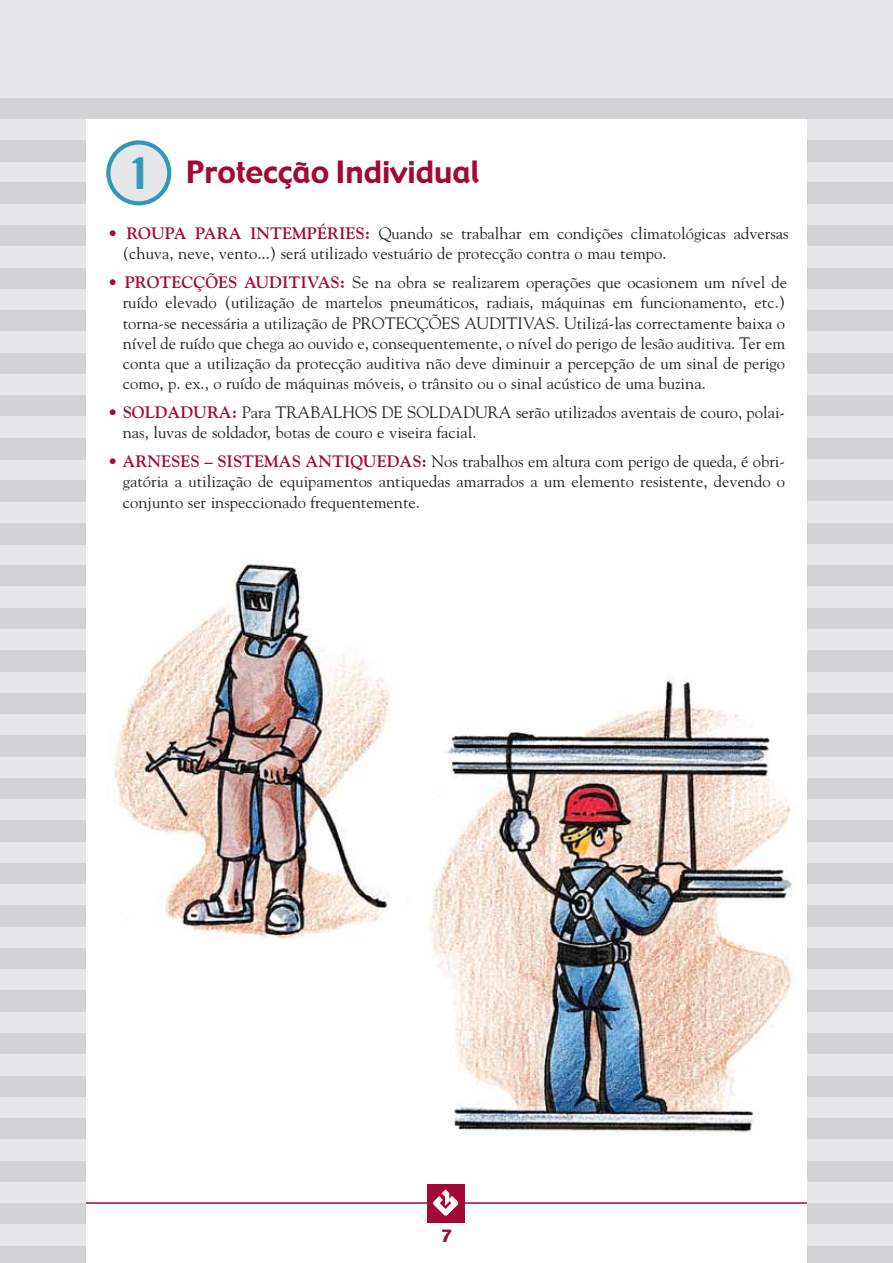
<style>
.page{position:relative;width:893px;height:1263px;background:#fff}
.page>*{position:absolute;margin:0;border:0;box-sizing:border-box;transform-origin:0 0}
.t1{font:30px "Gadget";color:#a20a35}
.t2{font:900 18px "Syntax";color:#a20a35}
.t3{font:16.5px/20.2px "Goudy";color:#231f20}
.s1{font-size:42px;color:#3397b9}
.s2{font-weight:700;color:#a20a35}
</style>
<div class="page">
<hr style="left:0;top:1202px;width:893px;height:2px;background:#a20a35">
<div style="left:427px;top:1184px;width:38px;height:38px;background:#a20a35"></div>
<div style="left:0;top:98px;width:893px;height:21px;background:#d1d3d4"></div>
<div style="left:0;top:119px;width:85px;height:21px;background:#e6e7e8"></div>
<div style="left:0;top:162px;width:85px;height:21px;background:#e6e7e8"></div>
<div style="left:0;top:140px;width:85px;height:22px;background:#d1d3d4"></div>
<div style="left:0;top:183px;width:85px;height:21px;background:#d1d3d4"></div>
<div style="left:0;top:204px;width:85px;height:21px;background:#e6e7e8"></div>
<div style="left:0;top:225px;width:85px;height:22px;background:#d1d3d4"></div>
<div style="left:0;top:247px;width:85px;height:21px;background:#e6e7e8"></div>
<div style="left:0;top:268px;width:85px;height:21px;background:#d1d3d4"></div>
<div style="left:0;top:289px;width:85px;height:21px;background:#e6e7e8"></div>
<div style="left:0;top:310px;width:85px;height:22px;background:#d1d3d4"></div>
<div style="left:0;top:332px;width:85px;height:21px;background:#e6e7e8"></div>
<div style="left:0;top:353px;width:85px;height:21px;background:#d1d3d4"></div>
<div style="left:0;top:374px;width:85px;height:21px;background:#e6e7e8"></div>
<div style="left:0;top:395px;width:85px;height:22px;background:#d1d3d4"></div>
<div style="left:0;top:459px;width:85px;height:21px;background:#e6e7e8"></div>
<div style="left:0;top:502px;width:85px;height:21px;background:#e6e7e8"></div>
<div style="left:0;top:544px;width:85px;height:22px;background:#e6e7e8"></div>
<div style="left:0;top:566px;width:85px;height:21px;background:#d1d3d4"></div>
<div style="left:0;top:587px;width:85px;height:21px;background:#e6e7e8"></div>
<div style="left:0;top:608px;width:85px;height:21px;background:#d1d3d4"></div>
<div style="left:0;top:629px;width:85px;height:22px;background:#e6e7e8"></div>
<div style="left:0;top:651px;width:85px;height:21px;background:#d1d3d4"></div>
<div style="left:0;top:672px;width:85px;height:21px;background:#e6e7e8"></div>
<div style="left:0;top:693px;width:85px;height:21px;background:#d1d3d4"></div>
<div style="left:0;top:714px;width:85px;height:22px;background:#e6e7e8"></div>
<div style="left:0;top:736px;width:85px;height:21px;background:#d1d3d4"></div>
<div style="left:0;top:757px;width:85px;height:21px;background:#e6e7e8"></div>
<div style="left:0;top:778px;width:85px;height:21px;background:#d1d3d4"></div>
<div style="left:0;top:799px;width:85px;height:22px;background:#e6e7e8"></div>
<div style="left:0;top:821px;width:85px;height:21px;background:#d1d3d4"></div>
<div style="left:0;top:842px;width:85px;height:21px;background:#e6e7e8"></div>
<div style="left:0;top:863px;width:85px;height:21px;background:#d1d3d4"></div>
<div style="left:0;top:884px;width:85px;height:22px;background:#e6e7e8"></div>
<div style="left:0;top:906px;width:85px;height:21px;background:#d1d3d4"></div>
<div style="left:0;top:927px;width:85px;height:21px;background:#e6e7e8"></div>
<div style="left:0;top:948px;width:85px;height:21px;background:#d1d3d4"></div>
<div style="left:0;top:969px;width:85px;height:22px;background:#e6e7e8"></div>
<div style="left:0;top:991px;width:85px;height:21px;background:#d1d3d4"></div>
<div style="left:0;top:1012px;width:85px;height:21px;background:#e6e7e8"></div>
<div style="left:0;top:1033px;width:85px;height:21px;background:#d1d3d4"></div>
<div style="left:0;top:1054px;width:85px;height:22px;background:#e6e7e8"></div>
<div style="left:0;top:1076px;width:85px;height:21px;background:#d1d3d4"></div>
<div style="left:0;top:1097px;width:85px;height:21px;background:#e6e7e8"></div>
<div style="left:0;top:1118px;width:85px;height:22px;background:#d1d3d4"></div>
<div style="left:0;top:1140px;width:85px;height:21px;background:#e6e7e8"></div>
<div style="left:0;top:1161px;width:85px;height:21px;background:#d1d3d4"></div>
<div style="left:0;top:1182px;width:85px;height:26px;background:#e6e7e8"></div>
<div style="left:0;top:1203px;width:85px;height:22px;background:#d1d3d4"></div>
<div style="left:0;top:1225px;width:85px;height:21px;background:#e6e7e8"></div>
<div style="left:0;top:1246px;width:85px;height:17px;background:#d1d3d4"></div>
<div style="left:808px;top:119px;width:85px;height:21px;background:#e6e7e8"></div>
<div style="left:808px;top:162px;width:85px;height:21px;background:#e6e7e8"></div>
<div style="left:808px;top:140px;width:85px;height:22px;background:#d1d3d4"></div>
<div style="left:808px;top:183px;width:85px;height:21px;background:#d1d3d4"></div>
<div style="left:808px;top:204px;width:85px;height:21px;background:#e6e7e8"></div>
<div style="left:808px;top:225px;width:85px;height:22px;background:#d1d3d4"></div>
<div style="left:808px;top:247px;width:85px;height:21px;background:#e6e7e8"></div>
<div style="left:808px;top:268px;width:85px;height:21px;background:#d1d3d4"></div>
<div style="left:808px;top:289px;width:85px;height:21px;background:#e6e7e8"></div>
<div style="left:808px;top:310px;width:85px;height:22px;background:#d1d3d4"></div>
<div style="left:808px;top:332px;width:85px;height:21px;background:#e6e7e8"></div>
<div style="left:808px;top:353px;width:85px;height:21px;background:#d1d3d4"></div>
<div style="left:808px;top:374px;width:85px;height:21px;background:#e6e7e8"></div>
<div style="left:808px;top:395px;width:85px;height:22px;background:#d1d3d4"></div>
<div style="left:808px;top:438px;width:85px;height:21px;background:#d1d3d4"></div>
<div style="left:808px;top:459px;width:85px;height:21px;background:#e6e7e8"></div>
<div style="left:808px;top:480px;width:85px;height:22px;background:#d1d3d4"></div>
<div style="left:808px;top:502px;width:85px;height:21px;background:#e6e7e8"></div>
<div style="left:808px;top:523px;width:85px;height:21px;background:#d1d3d4"></div>
<div style="left:808px;top:544px;width:85px;height:22px;background:#e6e7e8"></div>
<div style="left:808px;top:566px;width:85px;height:21px;background:#d1d3d4"></div>
<div style="left:808px;top:587px;width:85px;height:21px;background:#e6e7e8"></div>
<div style="left:808px;top:608px;width:85px;height:21px;background:#d1d3d4"></div>
<div style="left:808px;top:629px;width:85px;height:22px;background:#e6e7e8"></div>
<div style="left:808px;top:651px;width:85px;height:21px;background:#d1d3d4"></div>
<div style="left:808px;top:672px;width:85px;height:21px;background:#e6e7e8"></div>
<div style="left:808px;top:693px;width:85px;height:21px;background:#d1d3d4"></div>
<div style="left:808px;top:714px;width:85px;height:22px;background:#e6e7e8"></div>
<div style="left:808px;top:736px;width:85px;height:21px;background:#d1d3d4"></div>
<div style="left:808px;top:757px;width:85px;height:21px;background:#e6e7e8"></div>
<div style="left:808px;top:778px;width:85px;height:21px;background:#d1d3d4"></div>
<div style="left:808px;top:799px;width:85px;height:22px;background:#e6e7e8"></div>
<div style="left:808px;top:821px;width:85px;height:21px;background:#d1d3d4"></div>
<div style="left:808px;top:842px;width:85px;height:21px;background:#e6e7e8"></div>
<div style="left:808px;top:863px;width:85px;height:21px;background:#d1d3d4"></div>
<div style="left:808px;top:884px;width:85px;height:22px;background:#e6e7e8"></div>
<div style="left:808px;top:906px;width:85px;height:21px;background:#d1d3d4"></div>
<div style="left:808px;top:927px;width:85px;height:21px;background:#e6e7e8"></div>
<div style="left:808px;top:948px;width:85px;height:21px;background:#d1d3d4"></div>
<div style="left:808px;top:969px;width:85px;height:22px;background:#e6e7e8"></div>
<div style="left:808px;top:991px;width:85px;height:21px;background:#d1d3d4"></div>
<div style="left:808px;top:1012px;width:85px;height:21px;background:#e6e7e8"></div>
<div style="left:808px;top:1033px;width:85px;height:21px;background:#d1d3d4"></div>
<div style="left:808px;top:1054px;width:85px;height:22px;background:#e6e7e8"></div>
<div style="left:808px;top:1076px;width:85px;height:21px;background:#d1d3d4"></div>
<div style="left:808px;top:1097px;width:85px;height:21px;background:#e6e7e8"></div>
<div style="left:808px;top:1118px;width:85px;height:22px;background:#d1d3d4"></div>
<div style="left:808px;top:1140px;width:85px;height:21px;background:#e6e7e8"></div>
<div style="left:808px;top:1161px;width:85px;height:21px;background:#d1d3d4"></div>
<div style="left:808px;top:1182px;width:85px;height:26px;background:#e6e7e8"></div>
<div style="left:808px;top:1203px;width:85px;height:22px;background:#d1d3d4"></div>
<div style="left:808px;top:1225px;width:85px;height:21px;background:#e6e7e8"></div>
<div style="left:808px;top:1246px;width:85px;height:17px;background:#d1d3d4"></div>
<div style="left:0;top:523px;width:85px;height:21px;background:#d1d3d4"></div>
<div style="left:0;top:480px;width:85px;height:22px;background:#d1d3d4"></div>
<div style="left:0;top:438px;width:85px;height:21px;background:#d1d3d4"></div>
<div style="left:0;top:0;width:893px;height:98px;background:#e6e7e8"></div>
<div style="left:0;top:417px;width:85px;height:21px;background:#e6e7e8"></div>
<div style="left:808px;top:417px;width:85px;height:21px;background:#e6e7e8"></div>
<svg style="left:433px;top:1190px;width:25px;height:25px"></svg>
<svg style="left:106px;top:140px;width:65px;height:65px"></svg>
<img style="left:114px;top:563px;width:276px;height:377px">
<img style="left:429px;top:676px;width:364px;height:459px">
<h1 class="t1" style="left:127px;top:161px;width:355px"><span class="s1">1</span> Protecção Individual</h1>
<p class="t3" style="left:123px;top:225px;width:667px;text-indent:-15px"><span class="s2">• ROUPA PARA INTEMPÉRIES:</span> Quando se trabalhar em condições climatológicas adversas (chuva, neve, vento...) será utilizado vestuário de protecção contra o mau tempo.</p>
<p class="t3" style="left:123px;top:274px;width:666px;text-indent:-15px"><span class="s2">• PROTECÇÕES AUDITIVAS:</span> Se na obra se realizarem operações que ocasionem um nível de ruído elevado (utilização de martelos pneumáticos, radiais, máquinas em funcionamento, etc.) torna-se necessária a utilização de PROTECÇÕES AUDITIVAS. Utilizá-las correctamente baixa o nível de ruído que chega ao ouvido e, consequentemente, o nível do perigo de lesão auditiva. Ter em conta que a utilização da protecção auditiva não deve diminuir a percepção de um sinal de perigo como, p. ex., o ruído de máquinas móveis, o trânsito ou o sinal acústico de uma buzina.</p>
<p class="t3" style="left:123px;top:404px;width:664px;text-indent:-15px"><span class="s2">• SOLDADURA:</span> Para TRABALHOS DE SOLDADURA serão utilizados aventais de couro, polai&shy;nas, luvas de soldador, botas de couro e viseira facial.</p>
<p class="t3" style="left:123px;top:453px;width:664px;text-align:justify;text-indent:-15px"><span class="s2">• ARNESES – SISTEMAS ANTIQUEDAS:</span> Nos trabalhos em altura com perigo de queda, é obri&shy;gatória a utilização de equipamentos antiquedas amarrados a um elemento resistente, devendo o conjunto ser inspeccionado frequentemente.</p>
<p class="t2" style="left:441px;top:1228px;width:13px">7</p>
</div>
